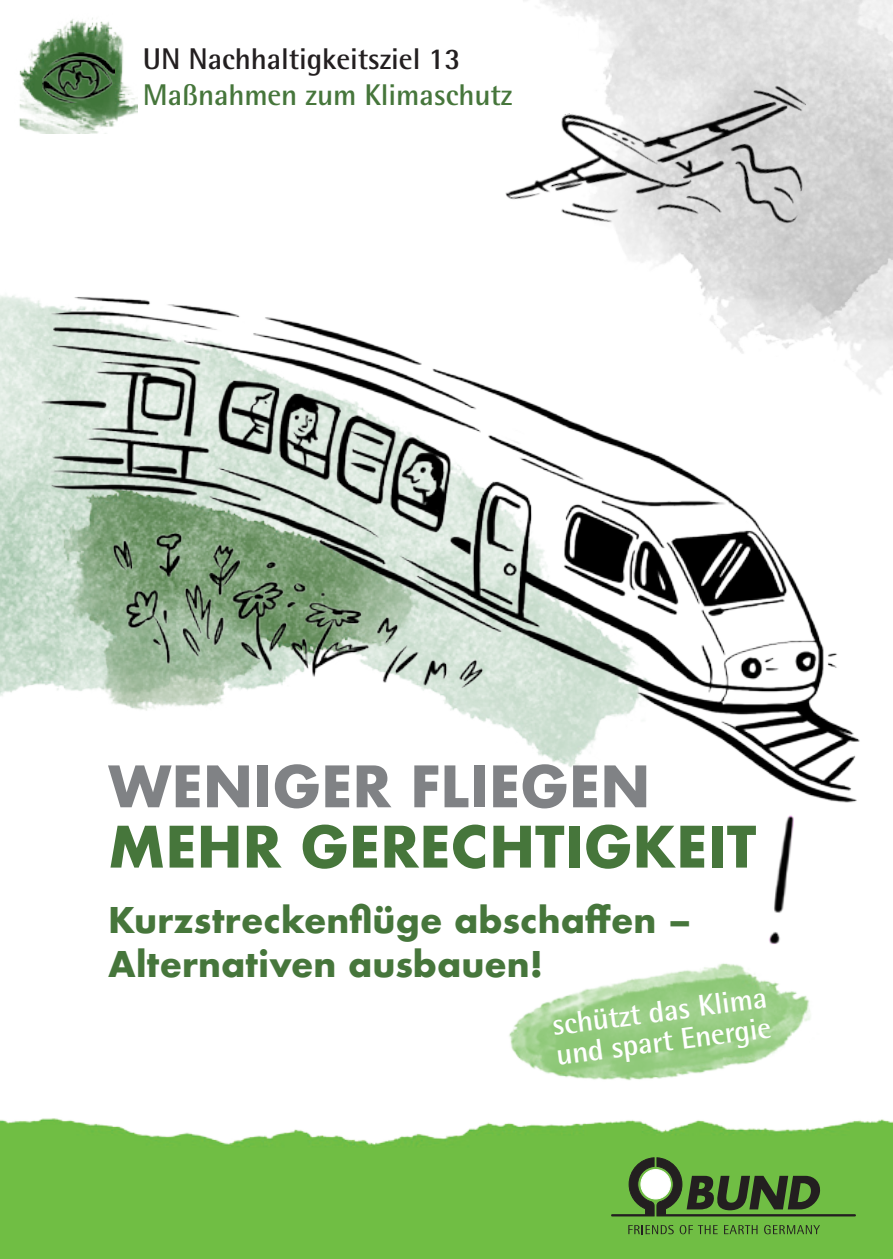
<style>
.page{position:relative;width:893px;height:1259px;background:#fff}
.page>*{position:absolute;margin:0;border:0;box-sizing:border-box;transform-origin:0 0}
.t1{font:700 55.5px "Futura";letter-spacing:-.005em;color:#46763b}
.t2{font:700 55.5px "Futura";letter-spacing:-.005em;color:#808285}
.t3{font:700 34.5px/43.2px "Futura";color:#46763b}
.t4{font:700 30px/30px "Rotis Semi Sans Std";color:#fff}
.t5{font:700 30px "Rotis Semi Sans Std";letter-spacing:-.005em;color:#231f20}
.t6{font:700 30px "Rotis Semi Sans Std";letter-spacing:-.005em;color:#46763b}
</style>
<div class="page">
<img style="left:0;top:97px;width:138px;height:599px">
<img style="left:34px;top:233px;width:840px;height:546px">
<img style="left:490px;top:44px;width:384px;height:261px">
<img style="left:15px;top:18px;width:122px;height:115px">
<img style="left:43px;top:52px;width:71px;height:50px">
<img style="left:0;top:1118px;width:893px;height:141px">
<svg style="left:611px;top:1153px;width:245px;height:63px;background:#5f9141"></svg>
<svg style="left:628px;top:1225px;width:46px;height:9px"></svg>
<svg style="left:681px;top:1225px;width:37px;height:9px"></svg>
<svg style="left:724px;top:1225px;width:33px;height:9px"></svg>
<svg style="left:764px;top:1225px;width:56px;height:9px"></svg>
<img style="left:775px;top:779px;width:82px;height:114px">
<img style="left:425px;top:893px;width:468px;height:256px">
<p class="t5" style="left:143px;top:40px;width:319px">UN Nachhaltigkeitsziel 13</p>
<p class="t6" style="left:143px;top:76px;width:371px">Maßnahmen zum Klimaschutz</p>
<h1 class="t2" style="left:108px;top:746px;width:544px">WENIGER FLIEGEN</h1>
<h1 class="t1" style="left:108px;top:806px;width:650px">MEHR GERECHTIGKEIT</h1>
<p class="t3" style="left:108px;top:898px;width:585px">Kurzstreckenflüge abschaffen –<br>Alternativen ausbauen!</p>
<p class="t4" style="left:550px;top:1011px;width:218px;rotate:-8deg">schützt das Klima und spart Energie</p>
</div>
